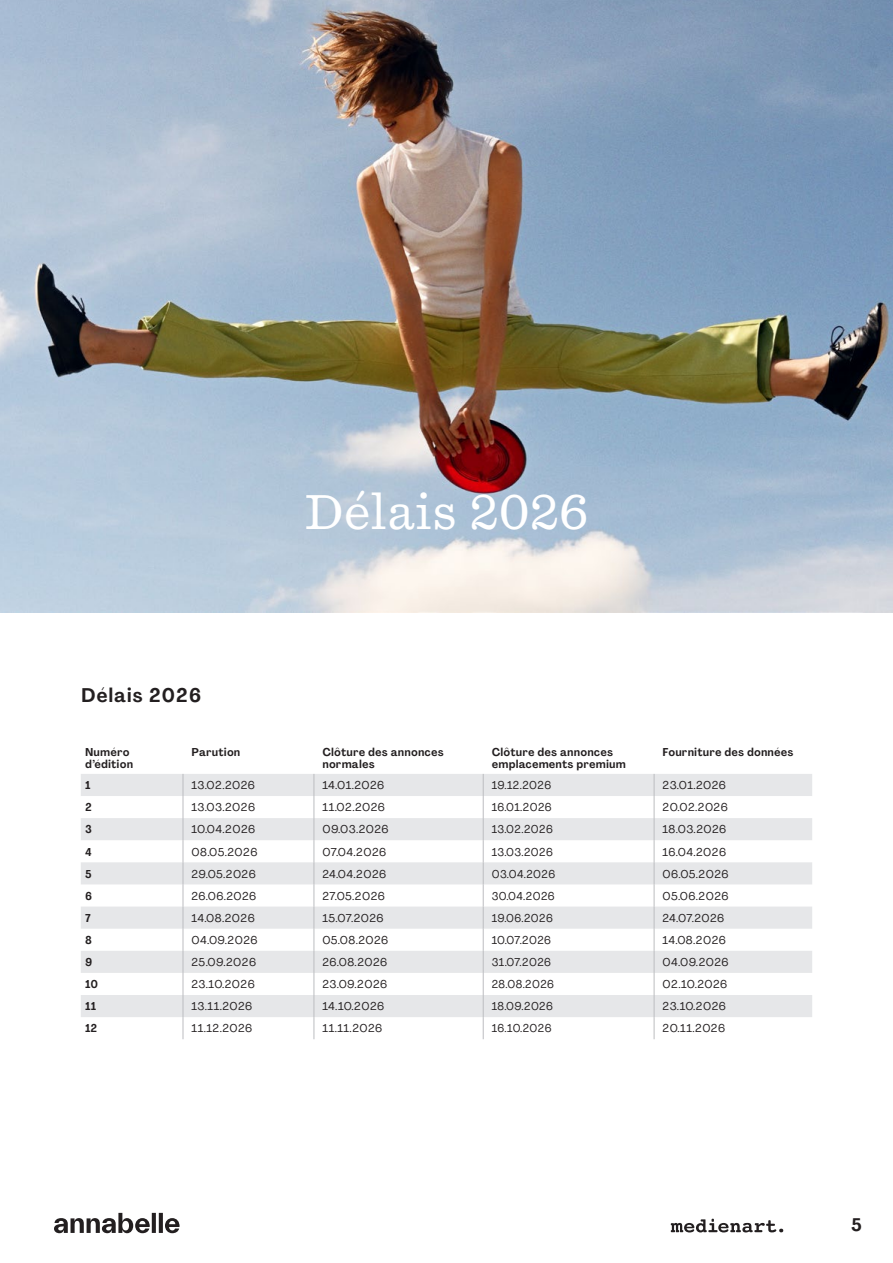
<style>
.page{position:relative;width:893px;height:1263px;background:#fff}
.page>*{position:absolute;margin:0;border:0;box-sizing:border-box;transform-origin:0 0}
.t1{font:48px "Quadrant Text";letter-spacing:.015em;color:#fff}
.t2{font:700 19.5px "Agrandir Text";letter-spacing:.03em;color:#231f20;scale:1.04 1}
.t3{font:700 18px "Agrandir Text";color:#231f20}
.t4{font:11.25px "Agrandir";letter-spacing:.04em;color:#231f20;scale:1.04 1}
.t5{font:11.25px "Agrandir";letter-spacing:.04em;color:#231f20}
.t6{font:700 11.25px/12.6px "Agrandir Text";letter-spacing:.01em;color:#231f20;scale:1.04 1}
.t7{font:700 11.25px "Agrandir Text";letter-spacing:.01em;color:#231f20}
</style>
<div class="page">
<svg style="left:671px;top:1219px;width:112px;height:13px"></svg>
<svg style="left:54px;top:1213px;width:126px;height:20px"></svg>
<img style="left:0;top:0;width:893px;height:612px">
<svg style="left:81px;top:774px;width:731px;height:243px;fill:#e6e7e9"></svg>
<svg style="left:183px;top:774px;width:1px;height:265px"></svg>
<svg style="left:654px;top:774px;width:1px;height:265px"></svg>
<svg style="left:483px;top:774px;width:1px;height:265px"></svg>
<svg style="left:314px;top:774px;width:1px;height:265px"></svg>
<h2 class="t2" style="left:81px;top:683px;width:117px">Délais 2026</h2>
<h1 class="t1" style="left:305px;top:480px;width:285px">Délais 2026</h1>
<p class="t6" style="left:85px;top:745px;width:48px">Numéro d’édition</p>
<p class="t6" style="left:191px;top:745px;width:49px">Parution</p>
<p class="t6" style="left:322px;top:745px;width:118px">Clôture des annonces normales</p>
<p class="t6" style="left:492px;top:745px;width:131px">Clôture des annonces emplacements premium</p>
<p class="t6" style="left:663px;top:745px;width:128px">Fourniture des données</p>
<p class="t7" style="left:85px;top:778px;width:7px">1</p>
<p class="t4" style="left:191px;top:778px;width:63px">13.02.2026</p>
<p class="t4" style="left:322px;top:778px;width:61px">14.01.2026</p>
<p class="t5" style="left:492px;top:778px;width:61px">19.12.2026</p>
<p class="t4" style="left:663px;top:778px;width:63px">23.01.2026</p>
<p class="t7" style="left:85px;top:800px;width:8px">2</p>
<p class="t4" style="left:191px;top:800px;width:63px">13.03.2026</p>
<p class="t4" style="left:322px;top:800px;width:62px">11.02.2026</p>
<p class="t5" style="left:492px;top:800px;width:62px">16.01.2026</p>
<p class="t4" style="left:663px;top:800px;width:64px">20.02.2026</p>
<p class="t7" style="left:85px;top:822px;width:8px">3</p>
<p class="t4" style="left:191px;top:822px;width:63px">10.04.2026</p>
<p class="t4" style="left:322px;top:822px;width:65px">09.03.2026</p>
<p class="t5" style="left:492px;top:822px;width:63px">13.02.2026</p>
<p class="t4" style="left:663px;top:822px;width:63px">18.03.2026</p>
<p class="t7" style="left:85px;top:844px;width:8px">4</p>
<p class="t4" style="left:191px;top:845px;width:65px">08.05.2026</p>
<p class="t4" style="left:322px;top:845px;width:63px">07.04.2026</p>
<p class="t5" style="left:492px;top:845px;width:63px">13.03.2026</p>
<p class="t4" style="left:663px;top:845px;width:63px">16.04.2026</p>
<p class="t7" style="left:85px;top:867px;width:8px">5</p>
<p class="t4" style="left:191px;top:867px;width:63px">29.05.2026</p>
<p class="t4" style="left:322px;top:867px;width:63px">24.04.2026</p>
<p class="t5" style="left:492px;top:867px;width:65px">03.04.2026</p>
<p class="t4" style="left:663px;top:867px;width:65px">06.05.2026</p>
<p class="t7" style="left:85px;top:889px;width:9px">6</p>
<p class="t4" style="left:191px;top:889px;width:64px">26.06.2026</p>
<p class="t4" style="left:322px;top:889px;width:62px">27.05.2026</p>
<p class="t5" style="left:492px;top:889px;width:65px">30.04.2026</p>
<p class="t4" style="left:663px;top:889px;width:65px">05.06.2026</p>
<p class="t7" style="left:85px;top:911px;width:7px">7</p>
<p class="t4" style="left:191px;top:911px;width:62px">14.08.2026</p>
<p class="t4" style="left:322px;top:911px;width:60px">15.07.2026</p>
<p class="t5" style="left:492px;top:911px;width:63px">19.06.2026</p>
<p class="t4" style="left:663px;top:911px;width:61px">24.07.2026</p>
<p class="t7" style="left:85px;top:933px;width:8px">8</p>
<p class="t4" style="left:191px;top:933px;width:65px">04.09.2026</p>
<p class="t4" style="left:322px;top:933px;width:65px">05.08.2026</p>
<p class="t5" style="left:492px;top:933px;width:61px">10.07.2026</p>
<p class="t4" style="left:663px;top:933px;width:62px">14.08.2026</p>
<p class="t7" style="left:85px;top:955px;width:9px">9</p>
<p class="t4" style="left:191px;top:955px;width:64px">25.09.2026</p>
<p class="t4" style="left:322px;top:955px;width:64px">26.08.2026</p>
<p class="t5" style="left:492px;top:955px;width:61px">31.07.2026</p>
<p class="t4" style="left:663px;top:955px;width:65px">04.09.2026</p>
<p class="t7" style="left:85px;top:977px;width:15px">10</p>
<p class="t4" style="left:191px;top:977px;width:62px">23.10.2026</p>
<p class="t4" style="left:322px;top:977px;width:64px">23.09.2026</p>
<p class="t5" style="left:492px;top:977px;width:64px">28.08.2026</p>
<p class="t4" style="left:663px;top:977px;width:64px">02.10.2026</p>
<p class="t7" style="left:85px;top:999px;width:13px">11</p>
<p class="t4" style="left:191px;top:999px;width:60px">13.11.2026</p>
<p class="t4" style="left:322px;top:999px;width:61px">14.10.2026</p>
<p class="t5" style="left:492px;top:999px;width:63px">18.09.2026</p>
<p class="t4" style="left:663px;top:999px;width:62px">23.10.2026</p>
<p class="t7" style="left:85px;top:1021px;width:14px">12</p>
<p class="t4" style="left:191px;top:1021px;width:60px">11.12.2026</p>
<p class="t4" style="left:322px;top:1021px;width:59px">11.11.2026</p>
<p class="t5" style="left:492px;top:1021px;width:61px">16.10.2026</p>
<p class="t4" style="left:663px;top:1021px;width:62px">20.11.2026</p>
<h3 class="t3" style="left:851px;top:1214px;width:12px">5</h3>
</div>
